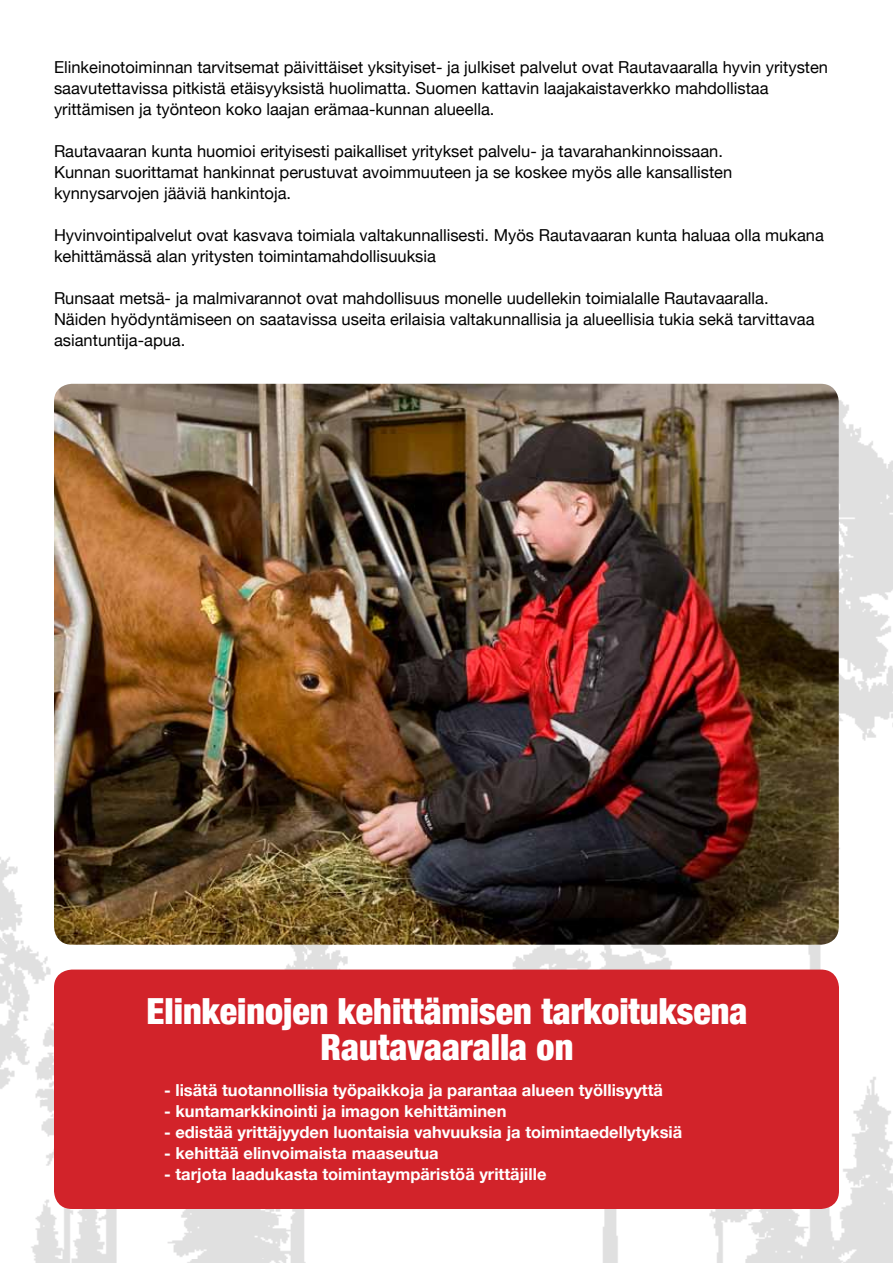
<style>
.page{position:relative;width:893px;height:1263px;background:#fff}
.page>*{position:absolute;margin:0;border:0;box-sizing:border-box;transform-origin:0 0}
.t1{font:900 condensed 36px/36px "Helvetica Neue";color:#fff;text-align:center}
.t2{font:16.5px/21px "Helvetica Neue";color:#000}
.t3{font:700 16.5px "Helvetica Neue";color:#fff}
</style>
<div class="page">
<img style="left:0;top:400px;width:893px;height:863px">
<div style="left:54px;top:969px;width:785px;height:240px;background:#d2232a;border-radius:18px"></div>
<img style="left:54px;top:384px;width:785px;height:561px">
<p class="t2" style="left:54px;top:56px;width:776px">Elinkeinotoiminnan tarvitsemat päivittäiset yksityiset- ja julkiset palvelut ovat Rautavaaralla hyvin yritysten saavutettavissa pitkistä etäisyyksistä huolimatta. Suomen kattavin laajakaistaverkko mahdollistaa yrittämisen ja työnteon koko laajan erämaa-kunnan alueella.</p>
<p class="t2" style="left:54px;top:140px;width:680px">Rautavaaran kunta huomioi erityisesti paikalliset yritykset palvelu- ja tavarahankinnoissaan.<br>Kunnan suorittamat hankinnat perustuvat avoimmuuteen ja se koskee myös alle kansallisten kynnysarvojen jääviä hankintoja.</p>
<p class="t2" style="left:54px;top:224px;width:771px">Hyvinvointipalvelut ovat kasvava toimiala valtakunnallisesti. Myös Rautavaaran kunta haluaa olla mukana kehittämässä alan yritysten toimintamahdollisuuksia</p>
<p class="t2" style="left:54px;top:287px;width:762px">Runsaat metsä- ja malmivarannot ovat mahdollisuus monelle uudellekin toimialalle Rautavaaralla.<br>Näiden hyödyntämiseen on saatavissa useita erilaisia valtakunnallisia ja alueellisia tukia sekä tarvittavaa asiantuntija-apua.</p>
<h1 class="t1" style="left:147px;top:993px;width:602px">Elinkeinojen kehittämisen tarkoituksena<br>Rautavaaralla on</h1>
<p class="t3" style="left:164px;top:1080px;width:500px">- lisätä tuotannollisia työpaikkoja ja parantaa alueen työllisyyttä</p>
<p class="t3" style="left:164px;top:1101px;width:344px">- kuntamarkkinointi ja imagon kehittäminen</p>
<p class="t3" style="left:164px;top:1122px;width:520px">- edistää yrittäjyyden luontaisia vahvuuksia ja toimintaedellytyksiä</p>
<p class="t3" style="left:164px;top:1143px;width:276px">- kehittää elinvoimaista maaseutua</p>
<p class="t3" style="left:164px;top:1164px;width:384px">- tarjota laadukasta toimintaympäristöä yrittäjille</p>
</div>
